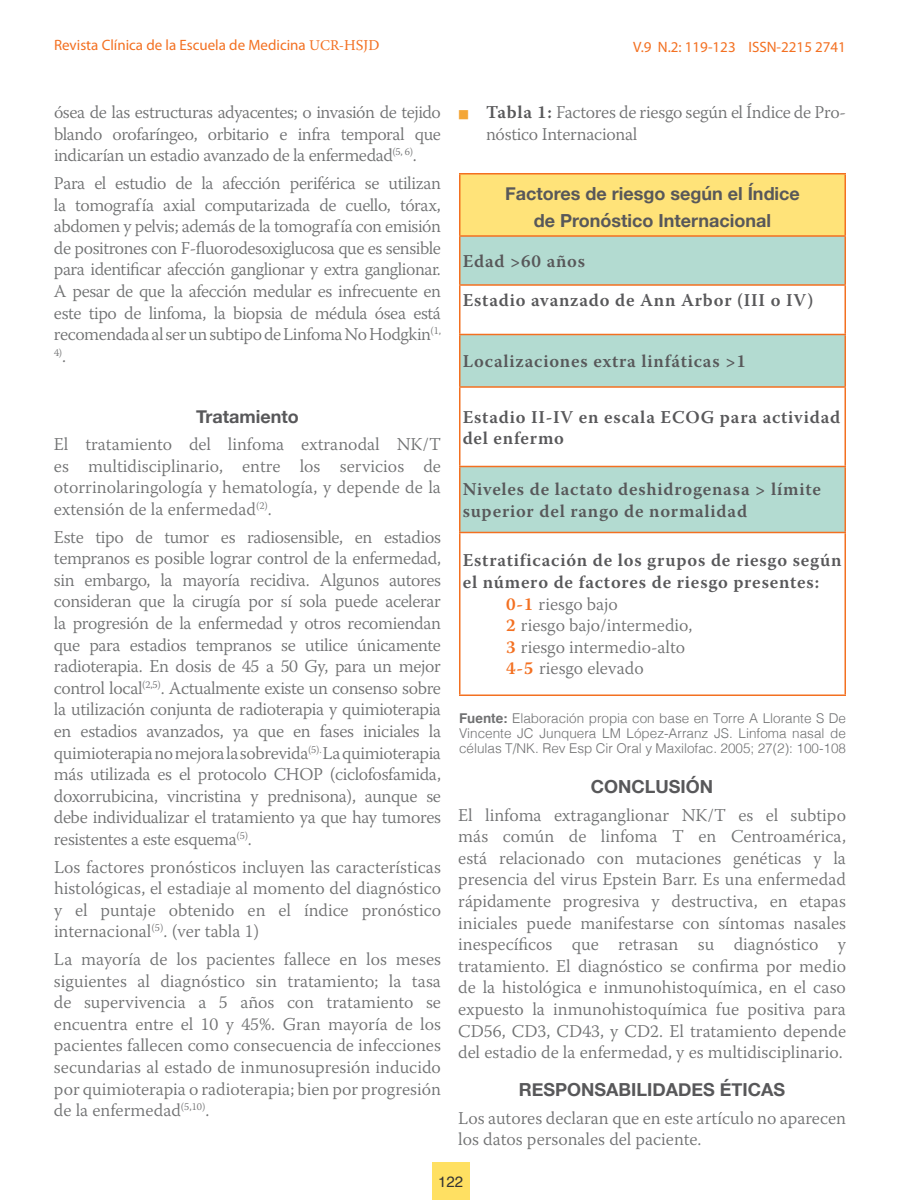
<style>
.page{position:relative;width:900px;height:1200px;background:#fff}
.page>*{position:absolute;margin:0;border:0;box-sizing:border-box;transform-origin:0 0}
.t1{font:300 18px/21.6px "Warnock Pro";color:#707172;text-align:justify}
.t2{font:600 18px/21.6px "Warnock Pro";letter-spacing:.04em;color:#58585a}
.t3{font:700 18px/27.6px "Helvetica Neue";color:#58585a;text-align:center}
.t4{font:15px "Myriad Pro";color:#f37021}
.t5{font:15px "Helvetica";color:#333}
.t6{font:300 13.5px/15px "Helvetica";color:#707172;text-align:justify}
.t7{font:300 10.5px "Warnock Pro";color:#707172}
.s1{font-family:"Minion Pro"}
.s2{font-family:"Warnock Pro"}
.s3{font-size:18px}
.s4{font-family:"Apple Gothic";font-weight:400;font-size:9px;color:#f4a636}
.s5{font-weight:600;color:#58585a}
.s6{font-weight:600;color:#f37021}
.s7{font-weight:700}
</style>
<div class="page">
<div style="left:432px;top:1163px;width:38px;height:37px;background:#ffe062"></div>
<div style="left:460px;top:174px;width:385px;height:62px;background:#ffe379"></div>
<svg style="left:460px;top:237px;width:384px;height:295px;fill:#b3dbd1"></svg>
<hr style="left:459px;top:173px;width:387px;height:2px;background:#f37021">
<hr style="left:459px;top:175px;width:1px;height:60px;background:#f37021">
<hr style="left:844px;top:175px;width:2px;height:60px;background:#f37021">
<hr style="left:459px;top:235px;width:387px;height:2px;background:#f37021">
<hr style="left:459px;top:237px;width:1px;height:47px;background:#f37021">
<hr style="left:844px;top:237px;width:2px;height:47px;background:#f37021">
<hr style="left:459px;top:284px;width:387px;height:2px;background:#f37021">
<hr style="left:459px;top:286px;width:1px;height:48px;background:#f37021">
<hr style="left:844px;top:286px;width:2px;height:48px;background:#f37021">
<hr style="left:459px;top:334px;width:387px;height:1px;background:#f37021">
<hr style="left:459px;top:335px;width:1px;height:51px;background:#f37021">
<hr style="left:844px;top:335px;width:2px;height:51px;background:#f37021">
<hr style="left:459px;top:386px;width:387px;height:2px;background:#f37021">
<hr style="left:459px;top:388px;width:1px;height:78px;background:#f37021">
<hr style="left:844px;top:388px;width:2px;height:78px;background:#f37021">
<hr style="left:459px;top:533px;width:1px;height:161px;background:#f37021">
<hr style="left:844px;top:533px;width:2px;height:161px;background:#f37021">
<hr style="left:459px;top:694px;width:387px;height:2px;background:#f37021">
<hr style="left:459px;top:466px;width:387px;height:1px;background:#f37021">
<hr style="left:459px;top:467px;width:1px;height:65px;background:#f37021">
<hr style="left:844px;top:467px;width:2px;height:65px;background:#f37021">
<hr style="left:459px;top:532px;width:387px;height:1px;background:#f37021">
<p class="t4" style="left:54px;top:36px;width:327px">Revista Clínica de la Escuela de Medicina <span class="s1">UCR-</span><span class="s2">HSJD</span></p>
<p class="t4" style="left:633px;top:38px;width:214px">V.9 N.2: 119-123 ISSN-2215 2741</p>
<p class="t1" style="left:54px;top:101px;width:388px">ósea de las estructuras adyacentes; o invasión de tejido blando orofaríngeo, orbitario e infra temporal que indicarían un estadio avanzado de la enfermedad<sup>(5,</sup> <sup>6)</sup>.</p>
<p class="t1" style="left:54px;top:172px;width:389px">Para el estudio de la afección periférica se utilizan la tomografía axial computarizada de cuello, tórax, abdomen y pelvis; además de la tomografía con emisión de positrones con F-fluorodesoxiglucosa que es sensible para identificar afección ganglionar y extra ganglionar.<br>A pesar de que la afección medular es infrecuente en este tipo de linfoma, la biopsia de médula ósea está recomendada al ser un subtipo de Linfoma No Hodgkin<sup>(1,</sup></p>
<p class="t7" style="left:54px;top:346px;width:13px">4)<span class="s3">.</span></p>
<p class="t3" style="left:196px;top:403px;width:104px">Tratamiento</p>
<p class="t1" style="left:54px;top:433px;width:389px">El tratamiento del linfoma extranodal NK/T es multidisciplinario, entre los servicios de otorrinolaringología y hematología, y depende de la extensión de la enfermedad<sup>(2)</sup>.</p>
<p class="t1" style="left:54px;top:526px;width:389px">Este tipo de tumor es radiosensible, en estadios tempranos es posible lograr control de la enfermedad, sin embargo, la mayoría recidiva. Algunos autores consideran que la cirugía por sí sola puede acelerar la progresión de la enfermedad y otros recomiendan que para estadios tempranos se utilice únicamente radioterapia. En dosis de 45 a 50 Gy, para un mejor control local<sup>(2,5)</sup>. Actualmente existe un consenso sobre la utilización conjunta de radioterapia y quimioterapia en estadios avanzados, ya que en fases iniciales la quimioterapia no mejora la sobrevida<sup>(5).</sup> La quimioterapia más utilizada es el protocolo CHOP (ciclofosfamida, doxorrubicina, vincristina y prednisona), aunque se debe individualizar el tratamiento ya que hay tumores resistentes a este esquema<sup>(5)</sup>.</p>
<p class="t1" style="left:54px;top:856px;width:389px">Los factores pronósticos incluyen las características histológicas, el estadiaje al momento del diagnóstico y el puntaje obtenido en el índice pronóstico internacional<sup>(5)</sup>. (ver tabla 1)</p>
<p class="t1" style="left:54px;top:948px;width:389px">La mayoría de los pacientes fallece en los meses siguientes al diagnóstico sin tratamiento; la tasa de supervivencia a 5 años con tratamiento se encuentra entre el 10 y 45%. Gran mayoría de los pacientes fallecen como consecuencia de infecciones secundarias al estado de inmunosupresión inducido por quimioterapia o radioterapia; bien por progresión de la enfermedad<sup>(5,10)</sup>.</p>
<p class="t1" style="left:486px;top:101px;width:361px;text-indent:-27px"><span class="s4">m</span> <span class="s5">Tabla 1:</span> Factores de riesgo según el Índice de Pro&shy;nóstico Internacional</p>
<p class="t3" style="left:505px;top:180px;width:296px">Factores de riesgo según el Índice de Pronóstico Internacional</p>
<p class="t2" style="left:463px;top:242px;width:352px;line-height:38.4px">Edad &gt;60 años<br>Estadio avanzado de Ann Arbor (III o IV)</p>
<p class="t2" style="left:463px;top:350px;width:285px">Localizaciones extra linfáticas &gt;1</p>
<p class="t2" style="left:463px;top:406px;width:379px">Estadio II-IV en escala ECOG para actividad del enfermo</p>
<p class="t2" style="left:463px;top:478px;width:360px">Niveles de lactato deshidrogenasa &gt; límite superior del rango de normalidad</p>
<p class="t2" style="left:463px;top:549px;width:380px">Estratificación de los grupos de riesgo según</p>
<p class="t2" style="left:463px;top:571px;width:358px">el número de factores de riesgo presentes:</p>
<p class="t1" style="left:506px;top:593px;width:113px"><span class="s6">0-1</span> riesgo bajo</p>
<p class="t1" style="left:506px;top:614px;width:188px"><span class="s6">2</span> riesgo bajo/intermedio,</p>
<p class="t1" style="left:506px;top:636px;width:180px"><span class="s6">3</span> riesgo intermedio-alto</p>
<p class="t1" style="left:506px;top:657px;width:139px"><span class="s6">4-5</span> riesgo elevado</p>
<p class="t6" style="left:459px;top:709px;width:389px"><span class="s7">Fuente:</span> Elaboración propia con base en Torre A Llorante S De Vincente JC Junquera LM López-Arranz JS. Linfoma nasal de células T/NK. Rev Esp Cir Oral y Maxilofac. 2005; 27(2): 100-108</p>
<p class="t3" style="left:591px;top:773px;width:124px">CONCLUSIÓN</p>
<p class="t1" style="left:458px;top:804px;width:389px">El linfoma extraganglionar NK/T es el subtipo más común de linfoma T en Centroamérica, está relacionado con mutaciones genéticas y la presencia del virus Epstein Barr. Es una enfermedad rápidamente progresiva y destructiva, en etapas iniciales puede manifestarse con síntomas nasales inespecíficos que retrasan su diagnóstico y tratamiento. El diagnóstico se confirma por medio de la histológica e inmunohistoquímica, en el caso expuesto la inmunohistoquímica fue positiva para CD56, CD3, CD43, y CD2. El tratamiento depende del estadio de la enfermedad, y es multidisciplinario.</p>
<p class="t3" style="left:519px;top:1076px;width:268px">RESPONSABILIDADES ÉTICAS</p>
<p class="t1" style="left:458px;top:1107px;width:389px">Los autores declaran que en este artículo no aparecen los datos personales del paciente.</p>
<p class="t5" style="left:438px;top:1170px;width:27px">122</p>
</div>
